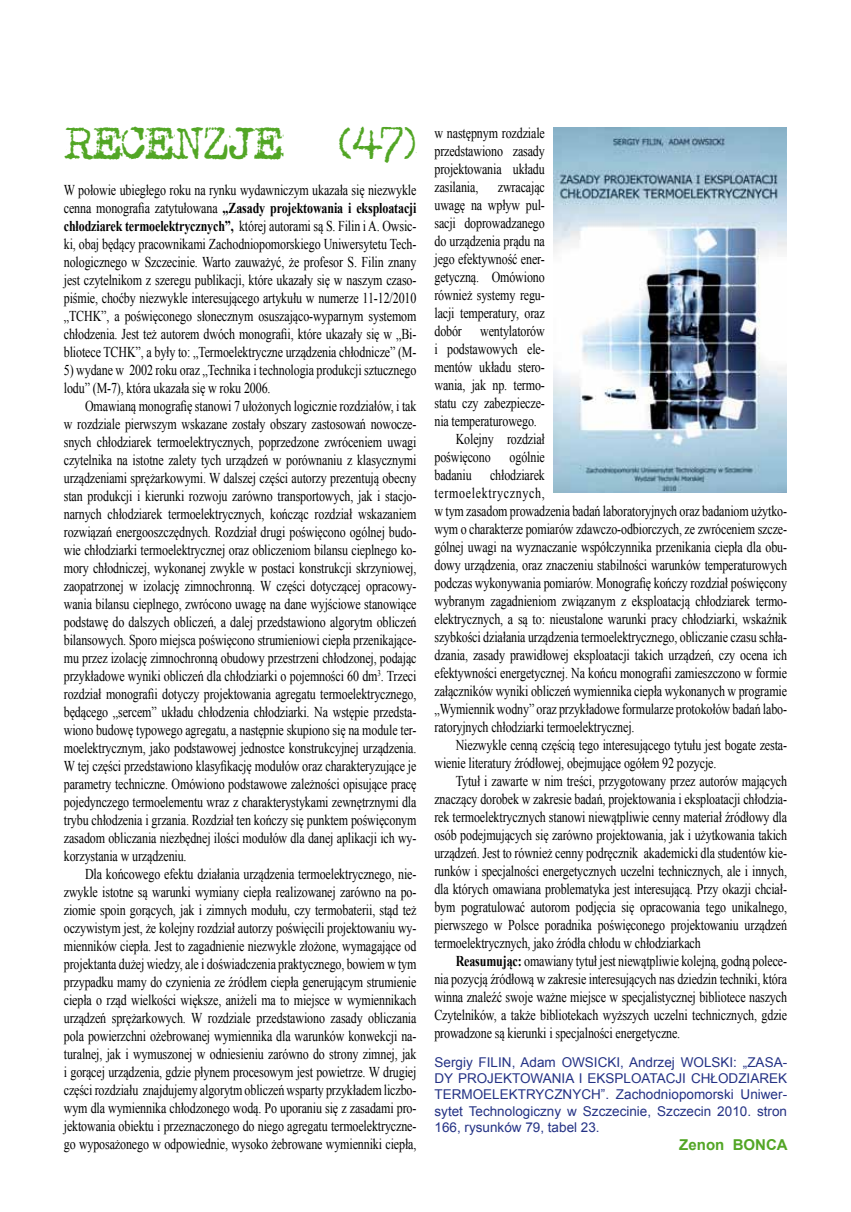
<style>
.page{position:relative;width:851px;height:1212px;background:#fff}
.page>*{position:absolute;margin:0;border:0;box-sizing:border-box;transform-origin:0 0}
.t1{font:34.5px "Maszyna AEG";color:#52a625}
.t2{font:15px/18px "Times New Roman";letter-spacing:-.01em;color:#000;text-align:justify;scale:.8 1}
.t3{font:700 15px "Arial";color:#52a625}
.t4{font:13.5px/16.2px "Arial";color:#243285;text-align:justify}
.s1{font-weight:700}
</style>
<div class="page">
<img style="left:553px;top:128px;width:233px;height:364px">
<h1 class="t1" style="left:64px;top:123px;width:220px">RECENZJE</h1>
<h1 class="t1" style="left:338px;top:123px;width:80px">(47)</h1>
<p class="t2" style="left:64px;top:181px;width:442px">W połowie ubiegłego roku na rynku wydawniczym ukazała się niezwykle cenna monografia zatytułowana <span class="s1">„Zasady projektowania i eksploatacji chłodziarek termoelektrycznych”,</span> której autorami są S. Filin i A. Owsic&shy;ki, obaj będący pracownikami Zachodniopomorskiego Uniwersytetu Tech&shy;nologicznego w Szczecinie. Warto zauważyć, że profesor S. Filin znany jest czytelnikom z szeregu publikacji, które ukazały się w naszym czaso&shy;piśmie, choćby niezwykle interesującego artykułu w numerze 11-12/2010 „TCHK”, a poświęconego słonecznym osuszająco-wyparnym systemom chłodzenia. Jest też autorem dwóch monografii, które ukazały się w „Bi&shy;bliotece TCHK”, a były to: „Termoelektryczne urządzenia chłodnicze” (M-</p>
<p class="t2" style="left:64px;top:361px;width:442px">5) wydane w 2002 roku oraz „Technika i technologia produkcji sztucznego lodu” (M-7), która ukazała się w roku 2006.</p>
<p class="t2" style="left:64px;top:397px;width:442px;text-indent:21px">Omawianą monografię stanowi 7 ułożonych logicznie rozdziałów, i tak w rozdziale pierwszym wskazane zostały obszary zastosowań nowocze&shy;snych chłodziarek termoelektrycznych, poprzedzone zwróceniem uwagi czytelnika na istotne zalety tych urządzeń w porównaniu z klasycznymi urządzeniami sprężarkowymi. W dalszej części autorzy prezentują obecny stan produkcji i kierunki rozwoju zarówno transportowych, jak i stacjo&shy;narnych chłodziarek termoelektrycznych, kończąc rozdział wskazaniem rozwiązań energooszczędnych. Rozdział drugi poświęcono ogólnej budo&shy;wie chłodziarki termoelektrycznej oraz obliczeniom bilansu cieplnego ko&shy;mory chłodniczej, wykonanej zwykle w postaci konstrukcji skrzyniowej, zaopatrzonej w izolację zimnochronną. W części dotyczącej opracowy&shy;wania bilansu cieplnego, zwrócono uwagę na dane wyjściowe stanowiące podstawę do dalszych obliczeń, a dalej przedstawiono algorytm obliczeń bilansowych. Sporo miejsca poświęcono strumieniowi ciepła przenikające&shy;mu przez izolację zimnochronną obudowy przestrzeni chłodzonej, podając przykładowe wyniki obliczeń dla chłodziarki o pojemności 60 dm<sup>3</sup>. Trzeci rozdział monografii dotyczy projektowania agregatu termoelektrycznego, będącego „sercem” układu chłodzenia chłodziarki. Na wstępie przedsta&shy;wiono budowę typowego agregatu, a następnie skupiono się na module ter&shy;moelektrycznym, jako podstawowej jednostce konstrukcyjnej urządzenia.<br>W tej części przedstawiono klasyfikację modułów oraz charakteryzujące je parametry techniczne. Omówiono podstawowe zależności opisujące pracę pojedynczego termoelementu wraz z charakterystykami zewnętrznymi dla trybu chłodzenia i grzania. Rozdział ten kończy się punktem poświęconym zasadom obliczania niezbędnej ilości modułów dla danej aplikacji ich wy&shy;korzystania w urządzeniu.</p>
<p class="t2" style="left:64px;top:865px;width:442px;text-indent:21px">Dla końcowego efektu działania urządzenia termoelektrycznego, nie&shy;zwykle istotne są warunki wymiany ciepła realizowanej zarówno na po&shy;ziomie spoin gorących, jak i zimnych modułu, czy termobaterii, stąd też oczywistym jest, że kolejny rozdział autorzy poświęcili projektowaniu wy&shy;mienników ciepła. Jest to zagadnienie niezwykle złożone, wymagające od projektanta dużej wiedzy, ale i doświadczenia praktycznego, bowiem w tym przypadku mamy do czynienia ze źródłem ciepła generującym strumienie ciepła o rząd wielkości większe, aniżeli ma to miejsce w wymiennikach urządzeń sprężarkowych. W rozdziale przedstawiono zasady obliczania pola powierzchni ożebrowanej wymiennika dla warunków konwekcji na&shy;turalnej, jak i wymuszonej w odniesieniu zarówno do strony zimnej, jak i gorącej urządzenia, gdzie płynem procesowym jest powietrze. W drugiej części rozdziału znajdujemy algorytm obliczeń wsparty przykładem liczbo&shy;wym dla wymiennika chłodzonego wodą. Po uporaniu się z zasadami pro&shy;jektowania obiektu i przeznaczonego do niego agregatu termoelektryczne&shy;go wyposażonego w odpowiednie, wysoko żebrowane wymienniki ciepła,</p>
<p class="t2" style="left:434px;top:124px;width:139px">w następnym rozdziale przedstawiono zasady projektowania układu zasilania,</p>
<p class="t2" style="left:498px;top:178px;width:60px">zwracając</p>
<p class="t2" style="left:434px;top:196px;width:139px">uwagę na wpływ pul-</p>
<p class="t2" style="left:434px;top:214px;width:139px">sacji doprowadzanego</p>
<p class="t2" style="left:434px;top:232px;width:139px">do urządzenia prądu na</p>
<p class="t2" style="left:434px;top:250px;width:139px">jego efektywność ener-</p>
<p class="t2" style="left:434px;top:268px;width:139px">getyczną. Omówiono</p>
<p class="t2" style="left:434px;top:286px;width:139px">również systemy regu-</p>
<p class="t2" style="left:434px;top:304px;width:139px">lacji temperatury, oraz</p>
<p class="t2" style="left:434px;top:322px;width:139px">dobór wentylatorów</p>
<p class="t2" style="left:434px;top:340px;width:139px">i podstawowych ele-</p>
<p class="t2" style="left:434px;top:358px;width:139px">mentów układu stero-</p>
<p class="t2" style="left:434px;top:376px;width:139px">wania, jak np. termo-</p>
<p class="t2" style="left:434px;top:394px;width:139px">statu czy zabezpiecze-</p>
<p class="t2" style="left:434px;top:412px;width:129px">nia temperaturowego.</p>
<p class="t2" style="left:455px;top:430px;width:113px">Kolejny rozdział</p>
<p class="t2" style="left:434px;top:448px;width:72px">poświęcono</p>
<p class="t2" style="left:434px;top:448px;width:442px;text-align:left;text-indent:75px">ogólnie<br>badaniu chłodziarek<br>termoelektrycznych,<br>w tym zasadom prowadzenia badań laboratoryjnych oraz badaniom użytko&shy;wym o charakterze pomiarów zdawczo-odbiorczych, ze zwróceniem szcze&shy;gólnej uwagi na wyznaczanie współczynnika przenikania ciepła dla obu&shy;dowy urządzenia, oraz znaczeniu stabilności warunków temperaturowych podczas wykonywania pomiarów. Monografię kończy rozdział poświęcony wybranym zagadnieniom związanym z eksploatacją chłodziarek termo&shy;elektrycznych, a są to: nieustalone warunki pracy chłodziarki, wskaźnik szybkości działania urządzenia termoelektrycznego, obliczanie czasu schła&shy;dzania, zasady prawidłowej eksploatacji takich urządzeń, czy ocena ich efektywności energetycznej. Na końcu monografii zamieszczono w formie załączników wyniki obliczeń wymiennika ciepła wykonanych w programie „Wymiennik wodny” oraz przykładowe formularze protokołów badań labo&shy;ratoryjnych chłodziarki termoelektrycznej.</p>
<p class="t2" style="left:434px;top:736px;width:442px;text-indent:21px">Niezwykle cenną częścią tego interesującego tytułu jest bogate zesta&shy;wienie literatury źródłowej, obejmujące ogółem 92 pozycje.</p>
<p class="t2" style="left:434px;top:772px;width:442px;text-indent:21px">Tytuł i zawarte w nim treści, przygotowany przez autorów mających znaczący dorobek w zakresie badań, projektowania i eksploatacji chłodzia&shy;rek termoelektrycznych stanowi niewątpliwie cenny materiał źródłowy dla osób podejmujących się zarówno projektowania, jak i użytkowania takich urządzeń. Jest to również cenny podręcznik akademicki dla studentów kie&shy;runków i specjalności energetycznych uczelni technicznych, ale i innych, dla których omawiana problematyka jest interesującą. Przy okazji chciał&shy;bym pogratulować autorom podjęcia się opracowania tego unikalnego, pierwszego w Polsce poradnika poświęconego projektowaniu urządzeń termoelektrycznych, jako źródła chłodu w chłodziarkach</p>
<p class="t2" style="left:434px;top:952px;width:442px;text-indent:21px"><span class="s1">Reasumując:</span> omawiany tytuł jest niewątpliwie kolejną, godną polece&shy;nia pozycją źródłową w zakresie interesujących nas dziedzin techniki, która winna znaleźć swoje ważne miejsce w specjalistycznej bibliotece naszych Czytelników, a także bibliotekach wyższych uczelni technicznych, gdzie prowadzone są kierunki i specjalności energetyczne.</p>
<p class="t4" style="left:434px;top:1054px;width:354px">Sergiy FILIN, Adam OWSICKI, Andrzej WOLSKI: „ZASA-DY PROJEKTOWANIA I EKSPLOATACJI CHŁODZIAREK TERMOELEKTRYCZNYCH”. Zachodniopomorski Uniwer&shy;sytet Technologiczny w Szczecinie, Szczecin 2010. stron 166, rysunków 79, tabel 23.</p>
<p class="t3" style="left:679px;top:1134px;width:110px">Zenon BONCA</p>
</div>
